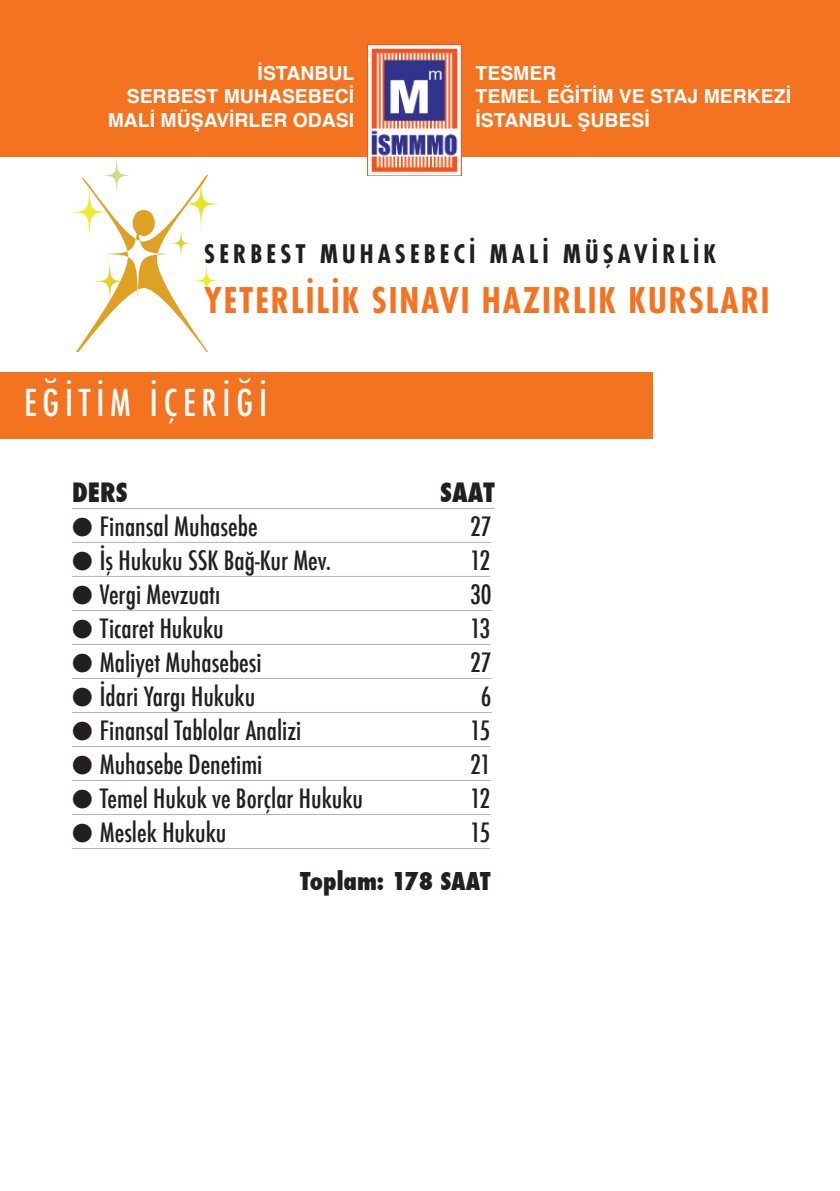
<style>
.page{position:relative;width:840px;height:1191px;background:#fff}
.page>*{position:absolute;margin:0;border:0;box-sizing:border-box;transform-origin:0 0}
.t1{font:condensed 36px "Futura Std";letter-spacing:.165em;color:#fff}
.t2{font:700 condensed 34.4px "Futura Std";letter-spacing:.055em;color:#f47321}
.t3{font:500 condensed 26px "Futura";color:#231f20}
.t4{font:800 condensed 26px "Futura";color:#231f20}
.t5{font:700 condensed 24.8px "Futura Std";letter-spacing:.165em;color:#231f20}
.t6{font:800 condensed 24px "Futura";color:#231f20}
.t7{font:700 19.4px/23.2px "Helvetica";color:#fff}
</style>
<div class="page">
<svg style="left:99px;top:151px;width:35px;height:48px"></svg>
<svg style="left:69px;top:169px;width:150px;height:182px"></svg>
<div style="left:0;top:0;width:839px;height:156px;background:#f47321"></div>
<img style="left:367px;top:45px;width:94px;height:131px">
<hr style="left:72px;top:508px;width:422px;height:1px;background:#b2b3b7">
<hr style="left:72px;top:542px;width:419px;height:1px;background:#b2b3b7">
<hr style="left:72px;top:576px;width:418px;height:1px;background:#b2b3b7">
<hr style="left:72px;top:610px;width:419px;height:1px;background:#b2b3b7">
<hr style="left:72px;top:644px;width:418px;height:1px;background:#b2b3b7">
<hr style="left:72px;top:678px;width:419px;height:1px;background:#b2b3b7">
<hr style="left:72px;top:712px;width:419px;height:1px;background:#b2b3b7">
<hr style="left:72px;top:746px;width:418px;height:1px;background:#b2b3b7">
<hr style="left:72px;top:780px;width:418px;height:1px;background:#b2b3b7">
<hr style="left:72px;top:814px;width:418px;height:1px;background:#b2b3b7">
<hr style="left:72px;top:848px;width:418px;height:1px;background:#b2b3b7">
<div style="left:0;top:372px;width:652px;height:66px;background:#f47321"></div>
<p class="t7" style="left:108px;top:63px;width:248px;text-align:right">İSTANBUL<br>SERBEST MUHASEBECİ<br>MALİ MÜŞAVİRLER ODASI</p>
<p class="t7" style="left:475px;top:63px;width:317px">TESMER<br>TEMEL EĞİTİM VE STAJ MERKEZİ<br>İSTANBUL ŞUBESİ</p>
<p class="t5" style="left:204px;top:242px;width:513px">SERBEST MUHASEBECİ MALİ MÜŞAVİRLİK</p>
<h2 class="t2" style="left:204px;top:284px;width:566px">YETERLİLİK SINAVI HAZIRLIK KURSLARI</h2>
<h1 class="t1" style="left:24px;top:386px;width:244px">EĞİTİM İÇERİĞİ</h1>
<p class="t4" style="left:72px;top:475px;width:57px">DERS</p>
<p class="t4" style="left:440px;top:475px;width:56px">SAAT</p>
<p class="t3" style="left:72px;top:510px;width:187px">● Finansal Muhasebe</p>
<p class="t3" style="left:470px;top:510px;width:23px">27</p>
<p class="t3" style="left:72px;top:544px;width:260px">● İş Hukuku SSK Bağ-Kur Mev.</p>
<p class="t3" style="left:470px;top:544px;width:21px">12</p>
<p class="t3" style="left:72px;top:578px;width:150px">● Vergi Mevzuatı</p>
<p class="t3" style="left:470px;top:578px;width:23px">30</p>
<p class="t3" style="left:72px;top:612px;width:153px">● Ticaret Hukuku</p>
<p class="t3" style="left:470px;top:612px;width:21px">13</p>
<p class="t3" style="left:72px;top:646px;width:191px">● Maliyet Muhasebesi</p>
<p class="t3" style="left:470px;top:646px;width:23px">27</p>
<p class="t3" style="left:72px;top:680px;width:184px">● İdari Yargı Hukuku</p>
<p class="t3" style="left:480px;top:680px;width:12px">6</p>
<p class="t3" style="left:72px;top:714px;width:231px">● Finansal Tablolar Analizi</p>
<p class="t3" style="left:470px;top:714px;width:21px">15</p>
<p class="t3" style="left:72px;top:748px;width:192px">● Muhasebe Denetimi</p>
<p class="t3" style="left:470px;top:748px;width:22px">21</p>
<p class="t3" style="left:72px;top:782px;width:292px">● Temel Hukuk ve Borçlar Hukuku</p>
<p class="t3" style="left:470px;top:782px;width:21px">12</p>
<p class="t3" style="left:72px;top:816px;width:156px">● Meslek Hukuku</p>
<p class="t3" style="left:470px;top:816px;width:21px">15</p>
<p class="t6" style="left:300px;top:866px;width:192px">Toplam: 178 SAAT</p>
</div>
